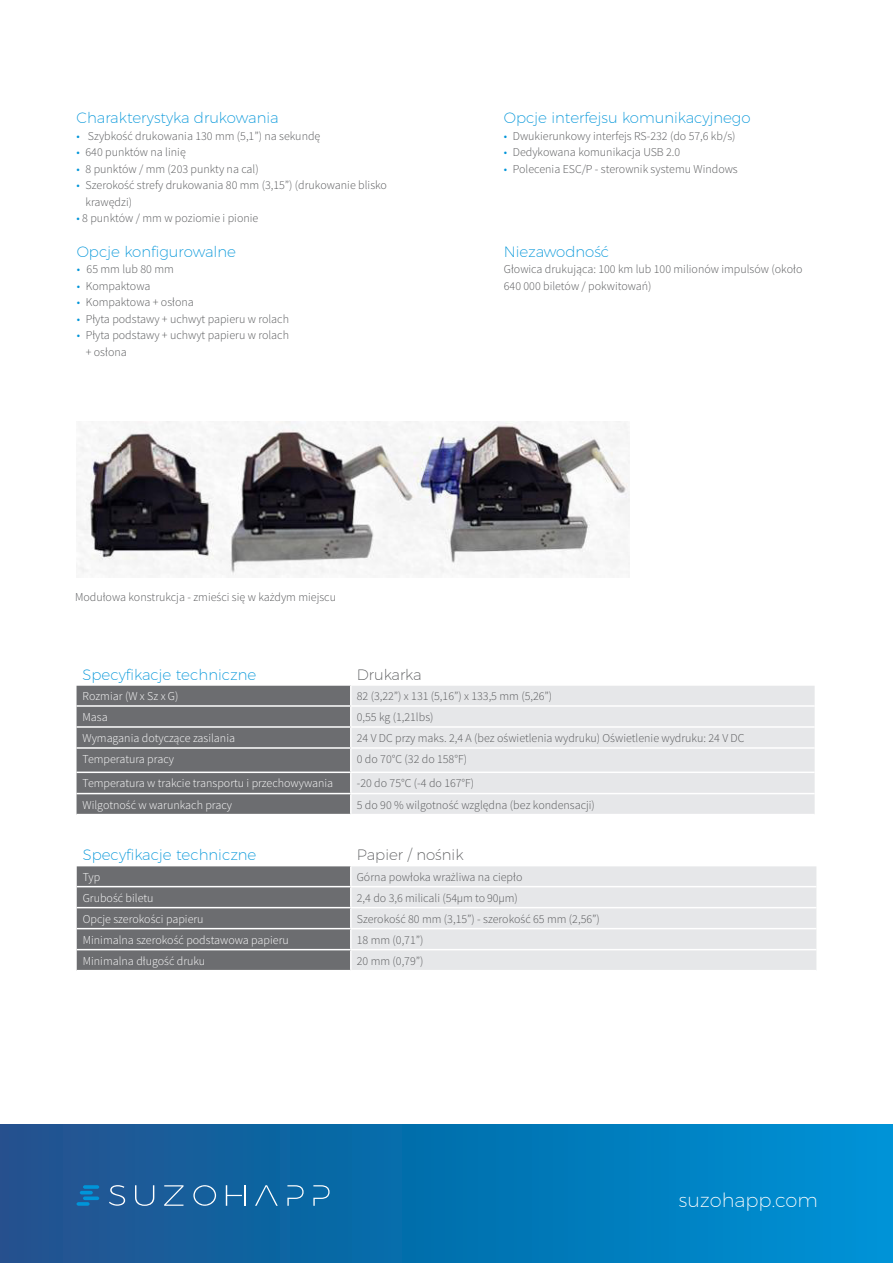
<style>
.page{position:relative;width:893px;height:1263px;background:#fff}
.page>*{position:absolute;margin:0;border:0;box-sizing:border-box;transform-origin:0 0}
.t1{font:200 19.5px "Montserrat";color:#fff}
.Prestazioni_-_Puntin{font:200 15px "Montserrat";color:#0095d9}
.Titoli{font:200 15px "Montserrat";color:#0095d9}
.Titoli-2{font:200 15px "Montserrat";color:#57585a}
.Prestazioni_-_Puntin-2{font:300 12px/16.5px "Source Sans Pro";color:#57585a}
.t2{font:300 12px "Source Sans Pro";color:#fff}
.Testo_Tabella{font:300 12px "Source Sans Pro";letter-spacing:-.01em;color:#57585a}
.s1{color:#0095d9}
</style>
<div class="page">
<div style="left:0;top:1125px;width:893px;height:138px;background:linear-gradient(to right,#1c508b,#0093d5)"></div>
<svg style="left:135px;top:1185px;width:19px;height:21px"></svg>
<svg style="left:164px;top:1185px;width:20px;height:21px"></svg>
<svg style="left:193px;top:1185px;width:23px;height:21px"></svg>
<svg style="left:255px;top:1185px;width:23px;height:21px"></svg>
<svg style="left:287px;top:1185px;width:17px;height:21px"></svg>
<svg style="left:109px;top:1185px;width:16px;height:21px"></svg>
<svg style="left:226px;top:1185px;width:19px;height:21px"></svg>
<svg style="left:313px;top:1185px;width:17px;height:21px"></svg>
<hr style="left:83px;top:1185px;width:16px;height:4px;background:#0095d9;border-radius:2px">
<svg style="left:80px;top:1191px;width:13px;height:3px"></svg>
<svg style="left:83px;top:1196px;width:16px;height:4px"></svg>
<svg style="left:77px;top:1202px;width:13px;height:4px"></svg>
<div style="left:352px;top:686px;width:463px;height:128px;background:#e6e7e9"></div>
<svg style="left:77px;top:686px;width:275px;height:128px;background:#757678"></svg>
<hr style="left:350px;top:749px;width:2px;height:22px;background:#fff">
<hr style="left:350px;top:773px;width:2px;height:20px;background:#fff">
<hr style="left:350px;top:794px;width:2px;height:20px;background:#fff">
<hr style="left:350px;top:705px;width:465px;height:2px;background:#fff">
<hr style="left:350px;top:726px;width:465px;height:2px;background:#fff">
<hr style="left:350px;top:747px;width:465px;height:2px;background:#fff">
<hr style="left:350px;top:771px;width:465px;height:2px;background:#fff">
<hr style="left:350px;top:793px;width:465px;height:1px;background:#fff">
<div style="left:352px;top:866px;width:464px;height:104px;background:#e6e7e9"></div>
<svg style="left:77px;top:866px;width:273px;height:104px;background:#6f7073"></svg>
<hr style="left:77px;top:886px;width:273px;height:1px;background:#fff">
<hr style="left:350px;top:886px;width:466px;height:1px;background:#fff">
<hr style="left:77px;top:907px;width:273px;height:1px;background:#fff">
<hr style="left:77px;top:928px;width:273px;height:1px;background:#fff">
<hr style="left:77px;top:949px;width:273px;height:1px;background:#fff">
<hr style="left:350px;top:907px;width:466px;height:1px;background:#fff">
<hr style="left:350px;top:928px;width:466px;height:1px;background:#fff">
<hr style="left:350px;top:949px;width:466px;height:1px;background:#fff">
<img style="left:77px;top:421px;width:552px;height:156px">
<p class="Prestazioni_-_Puntin" style="left:77px;top:109px;width:204px">Charakterystyka drukowania</p>
<p class="Prestazioni_-_Puntin-2" style="left:77px;top:127px;width:245px"><span class="s1">•</span> Szybkość drukowania 130 mm (5,1”) na sekundę</p>
<p class="Prestazioni_-_Puntin-2" style="left:77px;top:144px;width:111px"><span class="s1">•</span> 640 punktów na linię</p>
<p class="Prestazioni_-_Puntin-2" style="left:77px;top:160px;width:184px"><span class="s1">•</span> 8 punktów / mm (203 punkty na cal)</p>
<p class="Prestazioni_-_Puntin-2" style="left:86px;top:177px;width:303px;text-indent:-9px"><span class="s1">•</span> Szerokość strefy drukowania 80 mm (3,15”) (drukowanie blisko krawędzi)</p>
<p class="Prestazioni_-_Puntin-2" style="left:77px;top:210px;width:183px"><span class="s1">•</span> 8 punktów / mm w poziomie i pionie</p>
<p class="Prestazioni_-_Puntin" style="left:77px;top:242px;width:161px">Opcje konfigurowalne</p>
<p class="Prestazioni_-_Puntin-2" style="left:77px;top:261px;width:99px"><span class="s1">•</span> 65 mm lub 80 mm</p>
<p class="Prestazioni_-_Puntin-2" style="left:77px;top:278px;width:75px"><span class="s1">•</span> Kompaktowa</p>
<p class="Prestazioni_-_Puntin-2" style="left:77px;top:294px;width:119px"><span class="s1">•</span> Kompaktowa + osłona</p>
<p class="Prestazioni_-_Puntin-2" style="left:77px;top:311px;width:214px"><span class="s1">•</span> Płyta podstawy + uchwyt papieru w rolach</p>
<p class="Prestazioni_-_Puntin-2" style="left:86px;top:327px;width:205px;text-indent:-9px"><span class="s1">•</span> Płyta podstawy + uchwyt papieru w rolach + osłona</p>
<p class="Prestazioni_-_Puntin-2" style="left:75px;top:588px;width:262px">Modułowa konstrukcja - zmieści się w każdym miejscu</p>
<p class="Prestazioni_-_Puntin" style="left:504px;top:109px;width:248px">Opcje interfejsu komunikacyjnego</p>
<p class="Prestazioni_-_Puntin-2" style="left:504px;top:127px;width:233px"><span class="s1">•</span> Dwukierunkowy interfejs RS-232 (do 57,6 kb/s)</p>
<p class="Prestazioni_-_Puntin-2" style="left:504px;top:144px;width:178px"><span class="s1">•</span> Dedykowana komunikacja USB 2.0</p>
<p class="Prestazioni_-_Puntin-2" style="left:504px;top:160px;width:235px"><span class="s1">•</span> Polecenia ESC/P - sterownik systemu Windows</p>
<p class="Prestazioni_-_Puntin" style="left:504px;top:242px;width:107px">Niezawodność</p>
<p class="Prestazioni_-_Puntin-2" style="left:504px;top:261px;width:300px">Głowica drukująca: 100 km lub 100 milionów impulsów (około<br>640 000 biletów / pokwitowań)</p>
<p class="Titoli" style="left:83px;top:665px;width:175px">Specyfikacje techniczne</p>
<p class="Titoli-2" style="left:357px;top:665px;width:66px">Drukarka</p>
<p class="t2" style="left:83px;top:689px;width:97px">Rozmiar (W x Sz x G)</p>
<p class="Prestazioni_-_Puntin-2" style="left:357px;top:688px;width:197px">82 (3,22”) x 131 (5,16”) x 133,5 mm (5,26”)</p>
<p class="t2" style="left:83px;top:710px;width:27px">Masa</p>
<p class="Prestazioni_-_Puntin-2" style="left:357px;top:709px;width:78px">0,55 kg (1,21lbs)</p>
<p class="t2" style="left:83px;top:731px;width:154px">Wymagania dotyczące zasilania</p>
<p class="Prestazioni_-_Puntin-2" style="left:357px;top:730px;width:389px">24 V DC przy maks. 2,4 A (bez oświetlenia wydruku) Oświetlenie wydruku: 24 V DC</p>
<p class="t2" style="left:83px;top:752px;width:93px">Temperatura pracy</p>
<p class="Prestazioni_-_Puntin-2" style="left:357px;top:751px;width:112px">0 do 70°C (32 do 158°F)</p>
<p class="t2" style="left:83px;top:776px;width:252px">Temperatura w trakcie transportu i przechowywania</p>
<p class="Prestazioni_-_Puntin-2" style="left:357px;top:775px;width:119px">-20 do 75°C (-4 do 167°F)</p>
<p class="t2" style="left:83px;top:797px;width:151px">Wilgotność w warunkach pracy</p>
<p class="Prestazioni_-_Puntin-2" style="left:357px;top:796px;width:240px">5 do 90 % wilgotność względna (bez kondensacji)</p>
<p class="Titoli" style="left:83px;top:846px;width:175px">Specyfikacje techniczne</p>
<p class="Titoli-2" style="left:357px;top:846px;width:108px">Papier / nośnik</p>
<p class="t2" style="left:83px;top:869px;width:19px">Typ</p>
<p class="Prestazioni_-_Puntin-2" style="left:357px;top:868px;width:167px">Górna powłoka wrażliwa na ciepło</p>
<p class="t2" style="left:83px;top:890px;width:72px">Grubość biletu</p>
<p class="Testo_Tabella" style="left:357px;top:890px;width:163px">2,4 do 3,6 milicali (54µm to 90µm)</p>
<p class="t2" style="left:83px;top:911px;width:122px">Opcje szerokości papieru</p>
<p class="Prestazioni_-_Puntin-2" style="left:357px;top:910px;width:245px">Szerokość 80 mm (3,15”) - szerokość 65 mm (2,56”)</p>
<p class="t2" style="left:83px;top:932px;width:208px">Minimalna szerokość podstawowa papieru</p>
<p class="Prestazioni_-_Puntin-2" style="left:357px;top:931px;width:68px">18 mm (0,71”)</p>
<p class="t2" style="left:83px;top:953px;width:124px">Minimalna długość druku</p>
<p class="Prestazioni_-_Puntin-2" style="left:357px;top:952px;width:68px">20 mm (0,79”)</p>
<h1 class="t1" style="left:679px;top:1188px;width:140px">suzohapp.com</h1>
</div>
